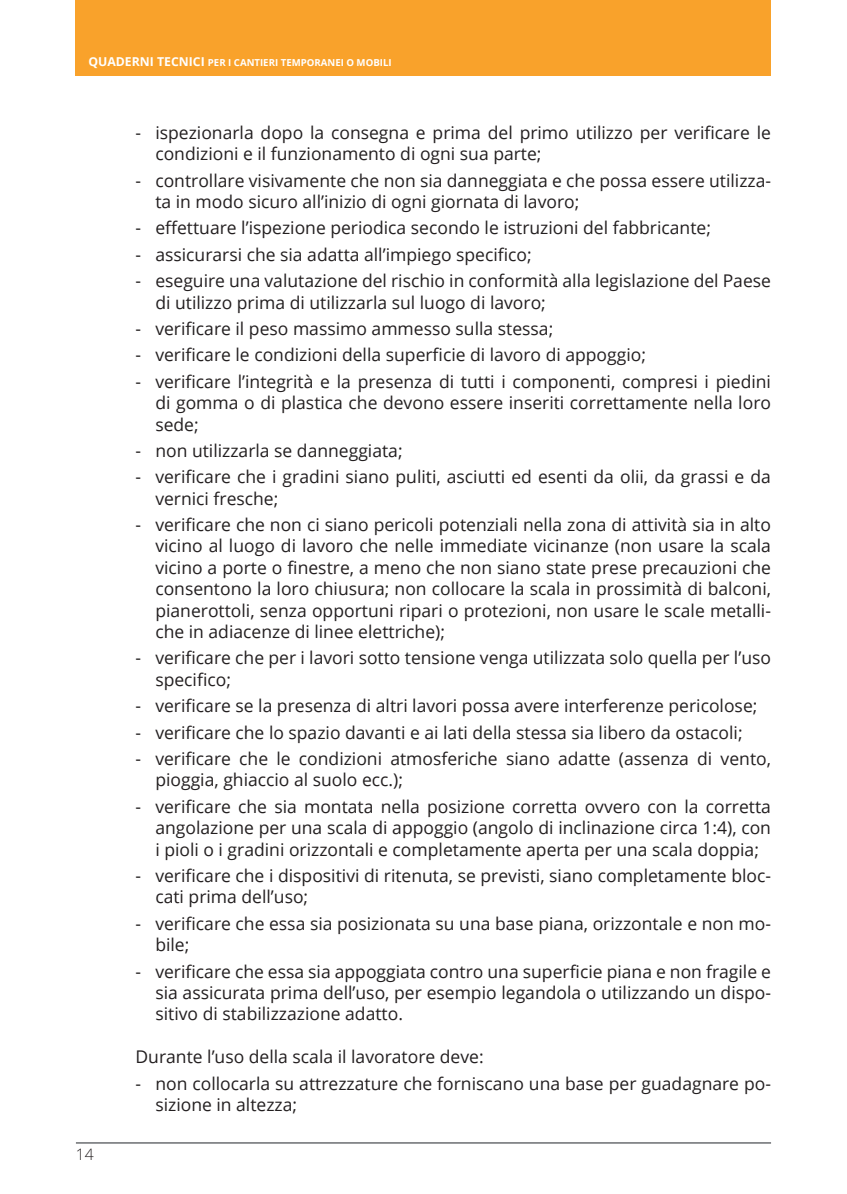
<style>
.page{position:relative;width:847px;height:1194px;background:#fff}
.page>*{position:absolute;margin:0;border:0;box-sizing:border-box;transform-origin:0 0}
.t1{font:17.5px/21.3px "Open Sans";color:#231f20}
.t2{font:300 15.75px "Open Sans";color:#231f20}
.t3{font:700 9.62px "Open Sans";color:#fff}
.s1{font-size:12.25px}
</style>
<div class="page">
<div style="left:76px;top:0;width:694px;height:76px;background:#f9a22b"></div>
<hr style="left:76px;top:1142px;width:694px;height:1px;background:#808285">
<p class="t3" style="left:88px;top:56px;width:305px"><span class="s1">QUADERNI TECNICI</span> PER I CANTIERI TEMPORANEI O MOBILI</p>
<p class="t2" style="left:76px;top:1143px;width:19px">14</p>
<p class="t1" style="left:155px;top:121px;width:617px;text-indent:-20px">- ispezionarla dopo la consegna e prima del primo utilizzo per verificare le condizioni e il funzionamento di ogni sua parte;</p>
<p class="t1" style="left:155px;top:169px;width:617px;text-indent:-20px">- controllare visivamente che non sia danneggiata e che possa essere utilizza&shy;ta in modo sicuro all’inizio di ogni giornata di lavoro;</p>
<p class="t1" style="left:135px;top:217px;width:576px">- effettuare l’ispezione periodica secondo le istruzioni del fabbricante;</p>
<p class="t1" style="left:135px;top:243px;width:397px">- assicurarsi che sia adatta all’impiego specifico;</p>
<p class="t1" style="left:155px;top:270px;width:617px;text-indent:-20px">- eseguire una valutazione del rischio in conformità alla legislazione del Paese di utilizzo prima di utilizzarla sul luogo di lavoro;</p>
<p class="t1" style="left:135px;top:317px;width:419px">- verificare il peso massimo ammesso sulla stessa;</p>
<p class="t1" style="left:135px;top:344px;width:512px">- verificare le condizioni della superficie di lavoro di appoggio;</p>
<p class="t1" style="left:155px;top:370px;width:617px;text-align:justify;text-indent:-20px">- verificare l’integrità e la presenza di tutti i componenti, compresi i piedini di gomma o di plastica che devono essere inseriti correttamente nella loro sede;</p>
<p class="t1" style="left:135px;top:439px;width:268px">- non utilizzarla se danneggiata;</p>
<p class="t1" style="left:155px;top:466px;width:617px;text-indent:-20px">- verificare che i gradini siano puliti, asciutti ed esenti da olii, da grassi e da vernici fresche;</p>
<p class="t1" style="left:155px;top:513px;width:617px;text-align:justify;text-indent:-20px">- verificare che non ci siano pericoli potenziali nella zona di attività sia in alto vicino al luogo di lavoro che nelle immediate vicinanze (non usare la scala vicino a porte o finestre, a meno che non siano state prese precauzioni che consentono la loro chiusura; non collocare la scala in prossimità di balconi, pianerottoli, senza opportuni ripari o protezioni, non usare le scale metalli&shy;che in adiacenze di linee elettriche);</p>
<p class="t1" style="left:155px;top:647px;width:617px;text-indent:-20px">- verificare che per i lavori sotto tensione venga utilizzata solo quella per l’uso specifico;</p>
<p class="t1" style="left:135px;top:694px;width:623px">- verificare se la presenza di altri lavori possa avere interferenze pericolose;</p>
<p class="t1" style="left:135px;top:721px;width:608px">- verificare che lo spazio davanti e ai lati della stessa sia libero da ostacoli;</p>
<p class="t1" style="left:155px;top:747px;width:617px;text-indent:-20px">- verificare che le condizioni atmosferiche siano adatte (assenza di vento, pioggia, ghiaccio al suolo ecc.);</p>
<p class="t1" style="left:155px;top:795px;width:617px;text-align:justify;text-indent:-20px">- verificare che sia montata nella posizione corretta ovvero con la corretta angolazione per una scala di appoggio (angolo di inclinazione circa 1:4), con i pioli o i gradini orizzontali e completamente aperta per una scala doppia;</p>
<p class="t1" style="left:155px;top:864px;width:617px;text-indent:-20px">- verificare che i dispositivi di ritenuta, se previsti, siano completamente bloc&shy;cati prima dell’uso;</p>
<p class="t1" style="left:155px;top:912px;width:617px;text-indent:-20px">- verificare che essa sia posizionata su una base piana, orizzontale e non mo&shy;bile;</p>
<p class="t1" style="left:155px;top:960px;width:617px;text-align:justify;text-indent:-20px">- verificare che essa sia appoggiata contro una superficie piana e non fragile e sia assicurata prima dell’uso, per esempio legandola o utilizzando un dispo&shy;sitivo di stabilizzazione adatto.</p>
<p class="t1" style="left:135px;top:1045px;width:349px">Durante l’uso della scala il lavoratore deve:</p>
<p class="t1" style="left:155px;top:1072px;width:617px;text-indent:-20px">- non collocarla su attrezzature che forniscano una base per guadagnare po&shy;sizione in altezza;</p>
</div>
